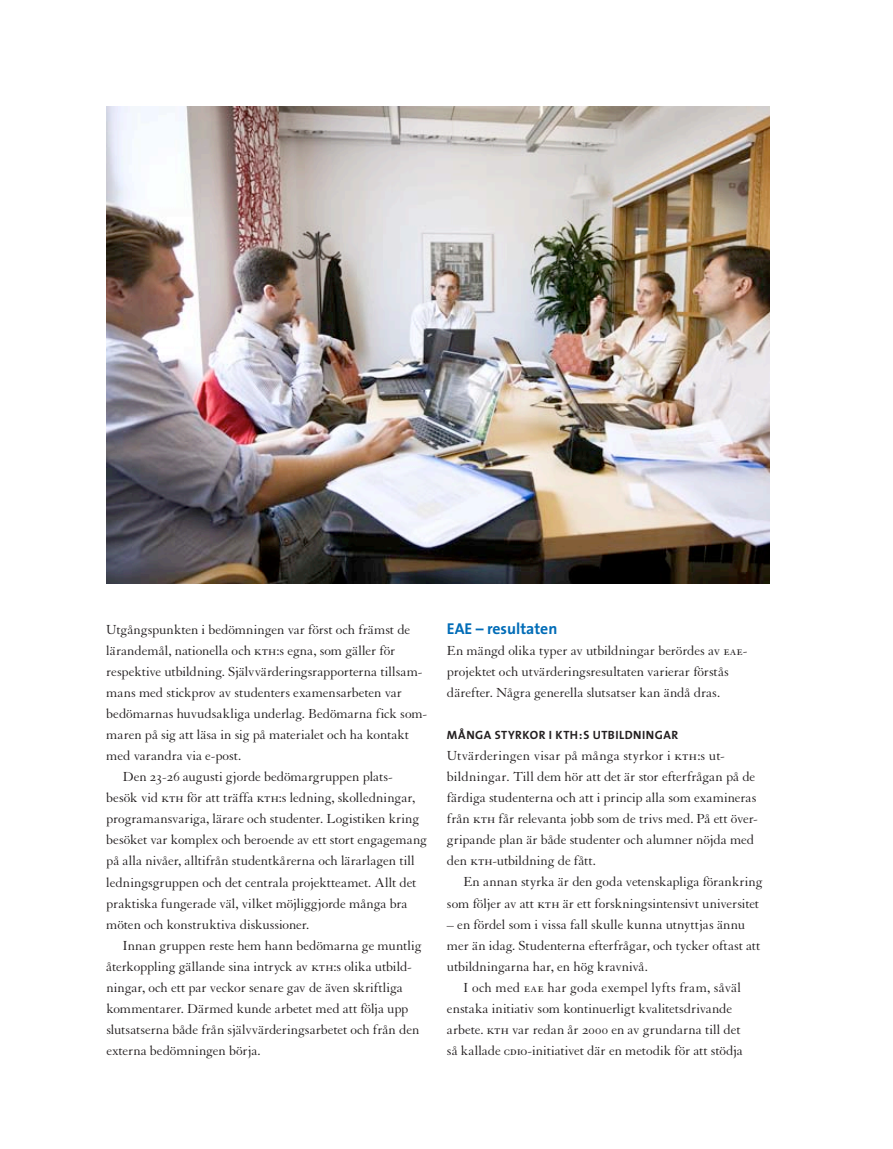
<style>
.page{position:relative;width:893px;height:1149px;background:#fff}
.page>*{position:absolute;margin:0;border:0;box-sizing:border-box;transform-origin:0 0}
.t1{font:700 15.75px "The Sans";color:#006cb7}
.t2{font:14.25px/21px "Granjon";letter-spacing:-.01em;color:#231f20}
.t3{font:700 12px "The Sans";letter-spacing:.075em;color:#231f20}
.s1{font-family:"Granjon SC"}
</style>
<div class="page">
<img style="left:106px;top:106px;width:664px;height:477px">
<p class="t2" style="left:106px;top:619px;width:306px">Utgångspunkten i bedömningen var först och främst de</p>
<p class="t2" style="left:106px;top:640px;width:290px">lärandemål, nationella och <span class="s1">kth</span>:s egna, som gäller för</p>
<p class="t2" style="left:106px;top:661px;width:318px">respektive utbildning. Självvärderingsrapporterna tillsam-</p>
<p class="t2" style="left:106px;top:682px;width:297px">mans med stickprov av studenters examensarbeten var</p>
<p class="t2" style="left:106px;top:703px;width:322px">bedömarnas huvudsakliga underlag. Bedömarna fick som-</p>
<p class="t2" style="left:106px;top:724px;width:304px">maren på sig att läsa in sig på materialet och ha kontakt</p>
<p class="t2" style="left:106px;top:745px;width:136px">med varandra via e-post.</p>
<p class="t2" style="left:123px;top:766px;width:272px">Den <span class="s1">23-26</span> augusti gjorde bedömargruppen plats-</p>
<p class="t2" style="left:106px;top:787px;width:310px">besök vid <span class="s1">kth</span> för att träffa <span class="s1">kth</span>:s ledning, skolledningar,</p>
<p class="t2" style="left:106px;top:808px;width:315px">programansvariga, lärare och studenter. Logistiken kring</p>
<p class="t2" style="left:106px;top:829px;width:322px">besöket var komplex och beroende av ett stort engagemang</p>
<p class="t2" style="left:106px;top:850px;width:310px">på alla nivåer, alltifrån studentkårerna och lärarlagen till</p>
<p class="t2" style="left:106px;top:871px;width:312px">ledningsgruppen och det centrala projektteamet. Allt det</p>
<p class="t2" style="left:106px;top:892px;width:303px">praktiska fungerade väl, vilket möjliggjorde många bra</p>
<p class="t2" style="left:106px;top:913px;width:205px">möten och konstruktiva diskussioner.</p>
<p class="t2" style="left:123px;top:934px;width:300px">Innan gruppen reste hem hann bedömarna ge muntlig</p>
<p class="t2" style="left:106px;top:955px;width:307px">återkoppling gällande sina intryck av <span class="s1">kth</span>:s olika utbild-</p>
<p class="t2" style="left:106px;top:976px;width:298px">ningar, och ett par veckor senare gav de även skriftliga</p>
<p class="t2" style="left:106px;top:997px;width:304px">kommentarer. Därmed kunde arbetet med att följa upp</p>
<p class="t2" style="left:106px;top:1018px;width:315px">slutsatserna både från självvärderingsarbetet och från den</p>
<p class="t2" style="left:106px;top:1039px;width:156px">externa bedömningen börja.</p>
<p class="t1" style="left:447px;top:615px;width:112px">EAE – RESULTATEN</p>
<p class="t2" style="left:447px;top:640px;width:302px">En mängd olika typer av utbildningar berördes av <span class="s1">eae&shy;</span>projektet och utvärderingsresultaten varierar förstås därefter. Några generella slutsatser kan ändå dras.</p>
<p class="t3" style="left:447px;top:725px;width:233px">MÅNGA STYRKOR I KTH:S UTBILDNINGAR</p>
<p class="t2" style="left:447px;top:745px;width:312px">Utvärderingen visar på många styrkor i <span class="s1">kth</span>:s ut&shy;bildningar. Till dem hör att det är stor efterfrågan på de färdiga studenterna och att i princip alla som examineras från <span class="s1">kth</span> får relevanta jobb som de trivs med. På ett över&shy;gripande plan är både studenter och alumner nöjda med den <span class="s1">kth</span>-utbildning de fått.</p>
<p class="t2" style="left:447px;top:871px;width:317px;text-align:right">En annan styrka är den goda vetenskapliga förankring som följer av att <span class="s1">kth</span> är ett forskningsintensivt universitet</p>
<p class="t2" style="left:447px;top:913px;width:315px">– en fördel som i vissa fall skulle kunna utnyttjas ännu mer än idag. Studenterna efterfrågar, och tycker oftast att utbildningarna har, en hög kravnivå.</p>
<p class="t2" style="left:447px;top:976px;width:298px;text-indent:17px">I och med <span class="s1">eae</span> har goda exempel lyfts fram, såväl enstaka initiativ som kontinuerligt kvalitetsdrivande arbete. <span class="s1">kth</span> var redan år <span class="s1">2000</span> en av grundarna till det så kallade <span class="s1">cdio</span>-initiativet där en metodik för att stödja</p>
</div>
